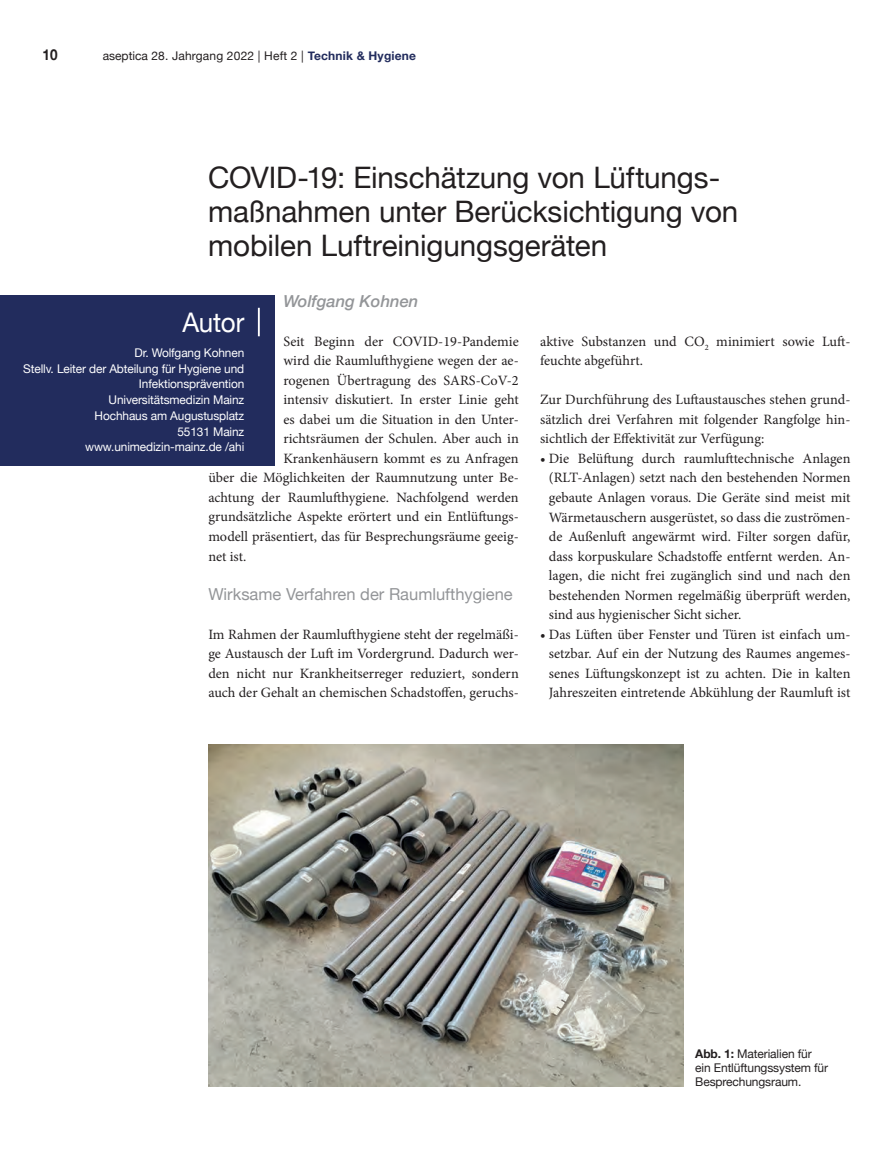
<style>
.page{position:relative;width:893px;height:1149px;background:#fff}
.page>*{position:absolute;margin:0;border:0;box-sizing:border-box;transform-origin:0 0}
.Headline{font:29.55px/34px "Helvetica Neue";letter-spacing:-.005em;color:#231f20}
.t1{font:27px "Helvetica Neue";letter-spacing:-.005em;color:#fff;scale:.96 1}
.Zwischenhead_1{font:16.5px "Helvetica Neue";color:#939598}
.Autor{font:italic 500 16.5px "Helvetica Neue";color:#939598}
.t2{font:700 15px "Helvetica Neue";color:#231f20;scale:.9 1}
.Fließtext{font:14.25px/19.5px "Minion Pro";color:#231f20;text-align:justify}
.Kasten_Fließtext_wei{font:12px/15.8px "Helvetica Neue";letter-spacing:-.01em;color:#fff;text-align:right}
.BU{font:12px/14.4px "Helvetica Neue";letter-spacing:-.01em;color:#231f20}
.BU-2{font:12px "Helvetica Neue";letter-spacing:.015em;color:#231f20}
.s1{font-weight:700;color:#222c5d}
.s2{font-weight:700}
</style>
<div class="page">
<div style="left:0;top:295px;width:275px;height:171px;background:#222c5d"></div>
<hr style="left:258px;top:308px;width:2px;height:28px;background:#fff">
<img style="left:208px;top:744px;width:475px;height:342px">
<p class="t2" style="left:43px;top:43px;width:18px">10</p>
<p class="BU-2" style="left:103px;top:47px;width:315px">aseptica 28. Jahrgang 2022 | Heft 2 | <span class="s1">Technik &amp; Hygiene</span></p>
<p class="Headline" style="left:208px;top:162px;width:532px">COVID-19: Einschätzung von Lüftungs&shy;maßnahmen unter Berücksichtigung von mobilen Luftreinigungsgeräten</p>
<p class="Autor" style="left:283px;top:287px;width:136px">Wolfgang Kohnen</p>
<p class="Fließtext" style="left:283px;top:331px;width:237px">Seit Beginn der COVID-19-Pandemie</p>
<p class="Fließtext" style="left:283px;top:351px;width:237px">wird die Raumlufthygiene wegen der ae-</p>
<p class="Fließtext" style="left:283px;top:370px;width:237px">rogenen Übertragung des SARS-CoV-2</p>
<p class="Fließtext" style="left:283px;top:390px;width:237px">intensiv diskutiert. In erster Linie geht</p>
<p class="Fließtext" style="left:283px;top:409px;width:237px">es dabei um die Situation in den Unter-</p>
<p class="Fließtext" style="left:283px;top:429px;width:237px">richtsräumen der Schulen. Aber auch in</p>
<p class="Fließtext" style="left:283px;top:448px;width:237px">Krankenhäusern kommt es zu Anfragen</p>
<p class="Fließtext" style="left:208px;top:468px;width:312px">über die Möglichkeiten der Raumnutzung unter Be-</p>
<p class="Fließtext" style="left:208px;top:487px;width:312px">achtung der Raumlufthygiene. Nachfolgend werden</p>
<p class="Fließtext" style="left:208px;top:507px;width:312px">grundsätzliche Aspekte erörtert und ein Entlüftungs-</p>
<p class="Fließtext" style="left:208px;top:526px;width:312px">modell präsentiert, das für Besprechungsräume geeig-</p>
<p class="Fließtext" style="left:208px;top:546px;width:39px">net ist.</p>
<p class="Zwischenhead_1" style="left:208px;top:581px;width:306px">Wirksame Verfahren der Raumlufthygiene</p>
<p class="Fließtext" style="left:208px;top:624px;width:312px">Im Rahmen der Raumlufthygiene steht der regelmäßi&shy;ge Austausch der Luft im Vordergrund. Dadurch wer&shy;den nicht nur Krankheitserreger reduziert, sondern auch der Gehalt an chemischen Schadstoffen, geruchs-</p>
<p class="t1" style="left:182px;top:303px;width:66px">Autor</p>
<p class="Fließtext" style="left:540px;top:331px;width:312px">aktive Substanzen und CO<sub>2</sub> minimiert sowie Luft&shy;feuchte abgeführt.</p>
<p class="Fließtext" style="left:540px;top:390px;width:312px">Zur Durchführung des Luftaustausches stehen grund&shy;sätzlich drei Verfahren mit folgender Rangfolge hin&shy;sichtlich der Effektivität zur Verfügung:</p>
<p class="Fließtext" style="left:549px;top:448px;width:303px;text-indent:-9px">• Die Belüftung durch raumlufttechnische Anlagen (RLT-Anlagen) setzt nach den bestehenden Normen gebaute Anlagen voraus. Die Geräte sind meist mit Wärmetauschern ausgerüstet, so dass die zuströmen&shy;de Außenluft angewärmt wird. Filter sorgen dafür, dass korpuskulare Schadstoffe entfernt werden. An&shy;lagen, die nicht frei zugänglich sind und nach den bestehenden Normen regelmäßig überprüft werden, sind aus hygienischer Sicht sicher.</p>
<p class="Fließtext" style="left:549px;top:624px;width:303px;text-indent:-9px">• Das Lüften über Fenster und Türen ist einfach um&shy;setzbar. Auf ein der Nutzung des Raumes angemes&shy;senes Lüftungskonzept ist zu achten. Die in kalten Jahreszeiten eintretende Abkühlung der Raumluft ist</p>
<p class="Kasten_Fließtext_wei" style="left:134px;top:345px;width:111px">Dr. Wolfgang Kohnen</p>
<p class="Kasten_Fließtext_wei" style="left:23px;top:361px;width:223px">Stellv. Leiter der Abteilung für Hygiene und<br>Infektionsprävention</p>
<p class="Kasten_Fließtext_wei" style="left:109px;top:392px;width:137px">Universitätsmedizin Mainz</p>
<p class="Kasten_Fließtext_wei" style="left:95px;top:408px;width:151px">Hochhaus am Augustusplatz</p>
<p class="Kasten_Fließtext_wei" style="left:177px;top:424px;width:68px">55131 Mainz</p>
<p class="Kasten_Fließtext_wei" style="left:85px;top:439px;width:161px">www.unimedizin-mainz.de /ahi</p>
<p class="BU" style="left:695px;top:1046px;width:134px"><span class="s2">Abb. 1:</span> Materialien für ein Entlüftungssystem für<br>Besprechungsraum.</p>
</div>
